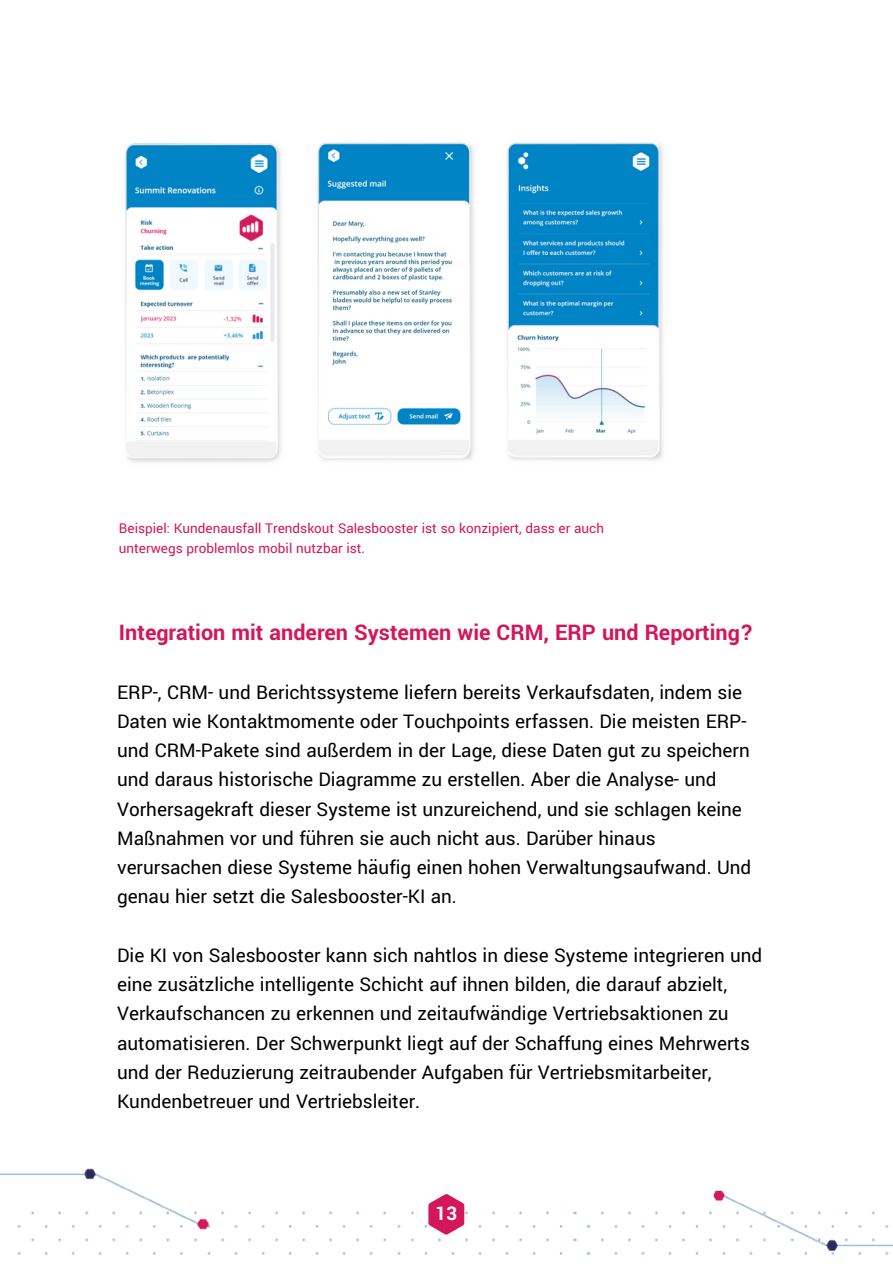
<style>
.page{position:relative;width:893px;height:1264px;background:#fff}
.page>*{position:absolute;margin:0;border:0;box-sizing:border-box;transform-origin:0 0}
.t1{font:700 24px "Yantramanav";color:#d4165c}
.t2{font:21px/29.2px "Yantramanav";color:#000}
.t3{font:700 21px "Yantramanav";color:#fff}
.t4{font:15px/20.2px "Yantramanav";color:#d4165c}
</style>
<div class="page">
<svg style="left:428px;top:1194px;width:36px;height:40px"></svg>
<img style="left:125px;top:143px;width:156px;height:319px">
<img style="left:317px;top:142px;width:157px;height:318px">
<img style="left:507px;top:142px;width:156px;height:318px">
<p class="t4" style="left:119px;top:518px;width:486px">Beispiel: Kundenausfall Trendskout Salesbooster ist so konzipiert, dass er auch unterwegs problemlos mobil nutzbar ist.</p>
<p class="t1" style="left:119px;top:617px;width:636px">Integration mit anderen Systemen wie CRM, ERP und Reporting?</p>
<p class="t2" style="left:117px;top:678px;width:635px">ERP-, CRM- und Berichtssysteme liefern bereits Verkaufsdaten, indem sie Daten wie Kontaktmomente oder Touchpoints erfassen. Die meisten ERP&shy;und CRM-Pakete sind außerdem in der Lage, diese Daten gut zu speichern und daraus historische Diagramme zu erstellen. Aber die Analyse- und Vorhersagekraft dieser Systeme ist unzureichend, und sie schlagen keine Maßnahmen vor und führen sie auch nicht aus. Darüber hinaus verursachen diese Systeme häufig einen hohen Verwaltungsaufwand. Und genau hier setzt die Salesbooster-KI an.</p>
<p class="t2" style="left:117px;top:941px;width:646px">Die KI von Salesbooster kann sich nahtlos in diese Systeme integrieren und eine zusätzliche intelligente Schicht auf ihnen bilden, die darauf abzielt, Verkaufschancen zu erkennen und zeitaufwändige Vertriebsaktionen zu automatisieren. Der Schwerpunkt liegt auf der Schaffung eines Mehrwerts und der Reduzierung zeitraubender Aufgaben für Vertriebsmitarbeiter, Kundenbetreuer und Vertriebsleiter.</p>
<p class="t3" style="left:435px;top:1200px;width:23px">13</p>
</div>
